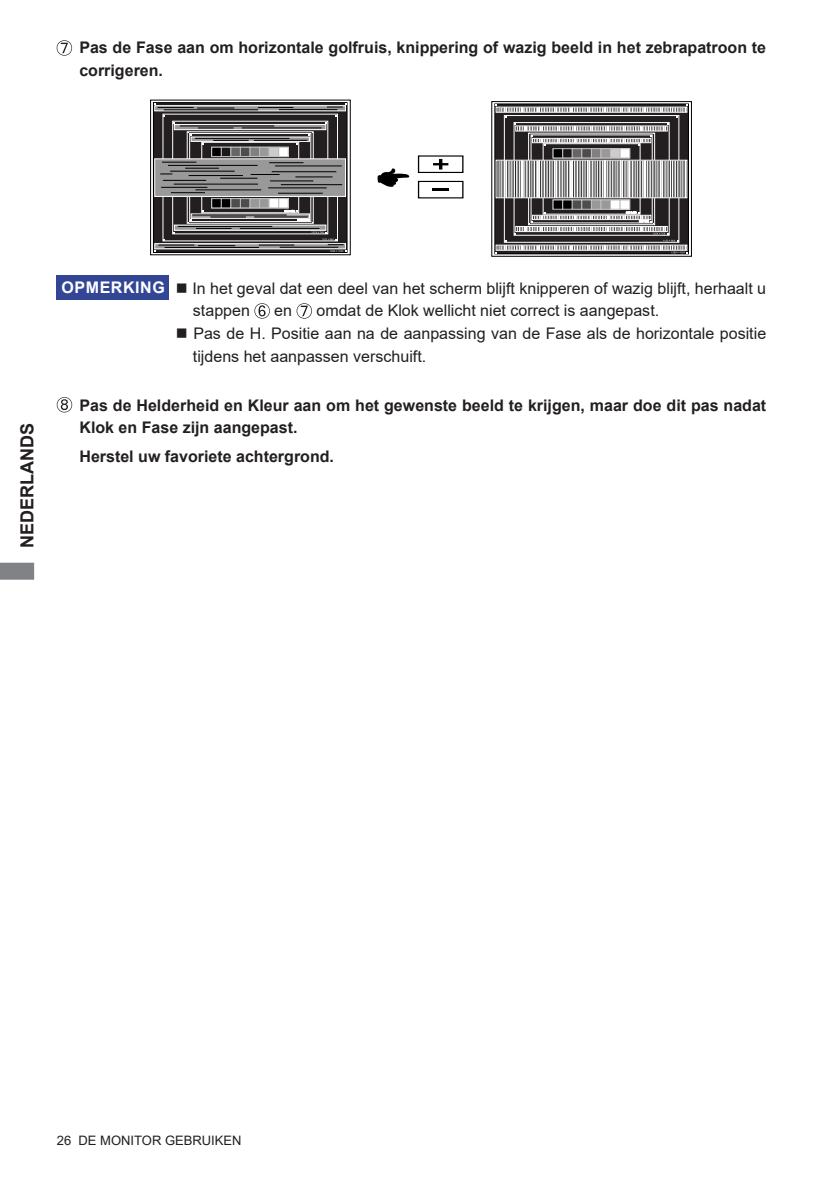
<style>
.page{position:relative;width:840px;height:1191px;background:#fff}
.page>*{position:absolute;margin:0;border:0;box-sizing:border-box;transform-origin:0 0}
.t1{font:700 18px "Arial";color:#231f20}
.t2{font:16px/22.6px "Arial";color:#231f20}
.t3{font:700 16px/22.6px "Arial";color:#231f20}
.t4{font:700 16px "Arial";letter-spacing:.035em;color:#fff}
.t5{font:13px "Arial";color:#231f20}
</style>
<div class="page">
<svg style="left:0;top:562px;width:34px;height:17px"></svg>
<svg style="left:495px;top:104px;width:192px;height:149px;background:#7c7a7b"></svg>
<svg style="left:150px;top:100px;width:200px;height:155px;background:#6d6c6c"></svg>
<hr style="left:270px;top:181px;width:43px;height:1px;background:#000">
<hr style="left:281px;top:184px;width:61px;height:1px;background:#000">
<hr style="left:268px;top:187px;width:58px;height:1px;background:#000">
<hr style="left:278px;top:193px;width:44px;height:1px;background:#000">
<hr style="left:180px;top:126px;width:94px;height:1px;background:#000">
<hr style="left:198px;top:128px;width:35px;height:1px;background:#000">
<hr style="left:242px;top:128px;width:79px;height:1px;background:#000">
<hr style="left:195px;top:138px;width:94px;height:1px;background:#000">
<hr style="left:213px;top:140px;width:35px;height:1px;background:#000">
<hr style="left:254px;top:140px;width:53px;height:1px;background:#000">
<hr style="left:192px;top:215px;width:94px;height:1px;background:#000">
<hr style="left:210px;top:217px;width:36px;height:1px;background:#000">
<hr style="left:254px;top:217px;width:53px;height:1px;background:#000">
<hr style="left:178px;top:226px;width:94px;height:1px;background:#000">
<hr style="left:196px;top:228px;width:35px;height:1px;background:#000">
<hr style="left:240px;top:228px;width:79px;height:1px;background:#000">
<svg style="left:254px;top:303px;width:16px;height:16px"></svg>
<svg style="left:296px;top:303px;width:16px;height:16px"></svg>
<svg style="left:57px;top:40px;width:15px;height:16px"></svg>
<div style="left:57px;top:275px;width:112px;height:25px;background:#334595"></div>
<svg style="left:57px;top:397px;width:15px;height:15px"></svg>
<div style="left:417px;top:181px;width:46px;height:17px;border:1px solid #000"></div>
<svg style="left:432px;top:188px;width:17px;height:2px"></svg>
<svg style="left:377px;top:168px;width:32px;height:19px"></svg>
<div style="left:417px;top:155px;width:46px;height:18px;border:1px solid #000"></div>
<svg style="left:433px;top:159px;width:15px;height:10px"></svg>
<p class="t3" style="left:79px;top:38px;width:688px">Pas de Fase aan om horizontale golfruis, knippering of wazig beeld in het zebrapatroon te corrigeren.</p>
<p class="t1" style="left:17px;top:548px;width:126px;rotate:-90deg">NEDERLANDS</p>
<p class="t4" style="left:61px;top:281px;width:105px">OPMERKING</p>
<p class="t2" style="left:193px;top:278px;width:574px;text-indent:-17px">■ In het geval dat een deel van het scherm blijft knipperen of wazig blijft, herhaalt u stappen</p>
<p class="t2" style="left:274px;top:301px;width:19px">en</p>
<p class="t2" style="left:316px;top:301px;width:344px">omdat de Klok wellicht niet correct is aangepast.</p>
<p class="t2" style="left:193px;top:323px;width:574px;text-indent:-17px">■ Pas de H. Positie aan na de aanpassing van de Fase als de horizontale positie tijdens het aanpassen verschuift.</p>
<p class="t3" style="left:79px;top:395px;width:688px">Pas de Helderheid en Kleur aan om het gewenste beeld te krijgen, maar doe dit pas nadat<br>Klok en Fase zijn aangepast.</p>
<p class="t3" style="left:79px;top:446px;width:256px">Herstel uw favoriete achtergrond.</p>
<p class="t5" style="left:57px;top:1135px;width:186px">26 DE MONITOR GEBRUIKEN</p>
</div>
